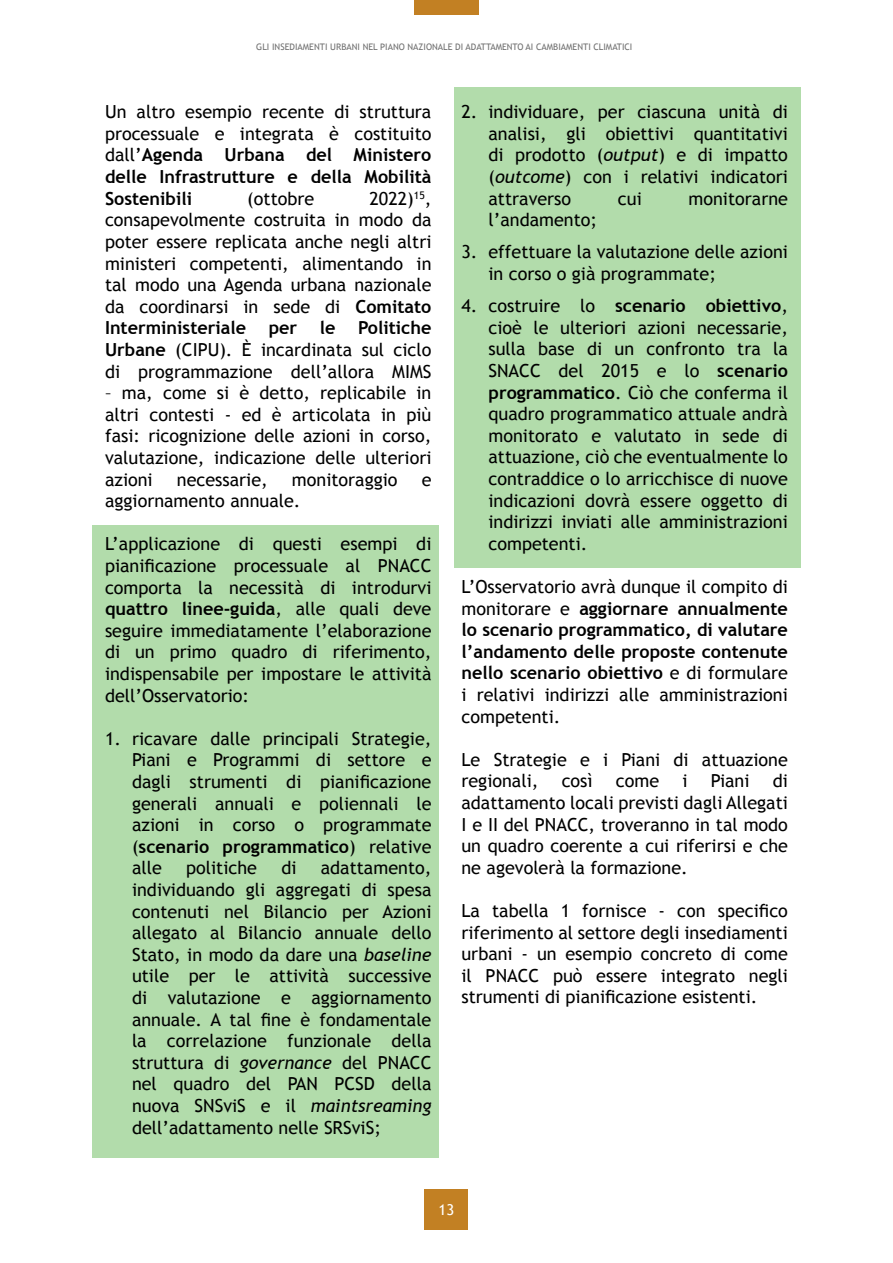
<style>
.page{position:relative;width:893px;height:1263px;background:#fff}
.page>*{position:absolute;margin:0;border:0;box-sizing:border-box;transform-origin:0 0}
.t1{font:18px/21.6px "Trebuchet MS";color:#000;text-align:justify}
.t2{font:700 18px/21.6px "Trebuchet MS";color:#000;text-align:justify}
.t3{font:15px "Trebuchet MS";color:#fff}
.t4{font:9px "Trebuchet MS";color:#707070}
.s1{font-weight:700}
.s2{font-style:italic}
.s3{font-weight:400}
</style>
<div class="page">
<div style="left:425px;top:1190px;width:43px;height:40px;background:#c28023"></div>
<div style="left:414px;top:0;width:65px;height:15px;background:#c28023"></div>
<div style="left:92px;top:525px;width:347px;height:633px;background:#b2dcab"></div>
<div style="left:455px;top:87px;width:346px;height:481px;background:#b2dcab"></div>
<p class="t4" style="left:256px;top:42px;width:378px">GLI INSEDIAMENTI URBANI NEL PIANO NAZIONALE DI ADATTAMENTO AI CAMBIAMENTI CLIMATICI</p>
<p class="t1" style="left:105px;top:101px;width:328px">Un altro esempio recente di struttura processuale e integrata è costituito dall’<span class="s1">Agenda Urbana del Ministero delle Infrastrutture e della Mobilità Sostenibili</span></p>
<p class="t1" style="left:105px;top:188px;width:328px;text-indent:264px">2022)<sup>15</sup>, consapevolmente costruita in modo da poter essere replicata anche negli altri ministeri competenti, alimentando in tal modo una Agenda urbana nazionale da coordinarsi in sede di <span class="s1">Comitato Interministeriale</span></p>
<p class="t1" style="left:247px;top:188px;width:69px">(ottobre</p>
<p class="t1" style="left:105px;top:317px;width:328px;text-indent:253px"><span class="s1">Politiche Urbane</span> (CIPU). È incardinata sul ciclo di programmazione dell’allora MIMS</p>
<p class="t1" style="left:105px;top:382px;width:328px">– ma, come si è detto, replicabile in altri contesti - ed è articolata in più fasi: ricognizione delle azioni in corso, valutazione, indicazione delle ulteriori azioni</p>
<p class="t2" style="left:269px;top:317px;width:30px">per</p>
<p class="t2" style="left:320px;top:317px;width:17px">le</p>
<p class="t1" style="left:177px;top:469px;width:92px">necessarie,</p>
<p class="t1" style="left:292px;top:469px;width:107px">monitoraggio</p>
<p class="t1" style="left:422px;top:469px;width:11px">e</p>
<p class="t1" style="left:105px;top:490px;width:197px">aggiornamento annuale.</p>
<p class="t1" style="left:105px;top:533px;width:328px">L’applicazione di questi esempi di pianificazione processuale al PNACC comporta la necessità di introdurvi <span class="s1">quattro linee-guida</span>, alle quali deve seguire immediatamente l’elaborazione di un primo quadro di riferimento, indispensabile per impostare le attività dell’Osservatorio:</p>
<p class="t1" style="left:132px;top:728px;width:301px;text-indent:-27px">1. ricavare dalle principali Strategie, Piani e Programmi di settore e dagli strumenti di pianificazione generali annuali e poliennali le azioni in corso o programmate (<span class="s1">scenario programmatico</span>) relative alle</p>
<p class="t1" style="left:132px;top:857px;width:301px;text-indent:189px">adattamento, individuando gli aggregati di spesa contenuti nel Bilancio per Azioni allegato al Bilancio annuale dello Stato, in modo da dare una <span class="s2">baseline </span>utile per le attività successive di valutazione e aggiornamento annuale. A tal fine è fondamentale la correlazione funzionale della struttura di <span class="s2">governance</span> del PNACC nel quadro del PAN PCSD della nuova SNSviS e il <span class="s2">maintsreaming </span>dell’adattamento nelle SRSviS;</p>
<p class="t1" style="left:186px;top:857px;width:72px">politiche</p>
<p class="t1" style="left:281px;top:857px;width:17px">di</p>
<p class="t1" style="left:488px;top:101px;width:301px;text-indent:-27px">2. individuare, per ciascuna unità di analisi, gli obiettivi quantitativi di prodotto (<span class="s2">output</span>) e di impatto (<span class="s2">outcome</span>) con i relativi indicatori attraverso</p>
<p class="t1" style="left:618px;top:188px;width:25px">cui</p>
<p class="t1" style="left:688px;top:188px;width:101px">monitorarne</p>
<p class="t1" style="left:488px;top:209px;width:110px">l’andamento;</p>
<p class="t1" style="left:488px;top:241px;width:301px;text-indent:-27px">3. effettuare la valutazione delle azioni in corso o già programmate;</p>
<p class="t1" style="left:488px;top:295px;width:301px;text-indent:-27px">4. costruire lo <span class="s1">scenario obiettivo</span>, cioè le ulteriori azioni necessarie, sulla base di un confronto tra la SNACC del 2015 e lo <span class="s1">scenario programmatico</span>. Ciò che conferma il quadro programmatico attuale andrà monitorato e valutato in sede di attuazione, ciò che eventualmente lo contraddice o lo arricchisce di nuove indicazioni dovrà essere oggetto di indirizzi inviati alle amministrazioni competenti.</p>
<p class="t2" style="left:461px;top:576px;width:328px"><span class="s3">L’Osservatorio avrà dunque il compito di monitorare e</span> aggiornare annualmente lo scenario programmatico, di valutare l’andamento delle proposte contenute nello scenario obiettivo <span class="s3">e di formulare i relativi indirizzi alle amministrazioni competenti.</span></p>
<p class="t1" style="left:461px;top:749px;width:328px">Le Strategie e i Piani di attuazione regionali,</p>
<p class="t1" style="left:562px;top:770px;width:32px">così</p>
<p class="t1" style="left:616px;top:770px;width:45px">come</p>
<p class="t1" style="left:682px;top:770px;width:7px">i</p>
<p class="t1" style="left:711px;top:770px;width:40px">Piani</p>
<p class="t1" style="left:461px;top:770px;width:328px;text-indent:311px">di adattamento locali previsti dagli Allegati I e II del PNACC, troveranno in tal modo un quadro coerente a cui riferirsi e che ne agevolerà la formazione.</p>
<p class="t1" style="left:461px;top:900px;width:328px">La tabella 1 fornisce - con specifico riferimento al settore degli insediamenti urbani - un esempio concreto di come il PNACC può essere integrato negli strumenti di pianificazione esistenti.</p>
<p class="t3" style="left:439px;top:1200px;width:17px">13</p>
</div>
